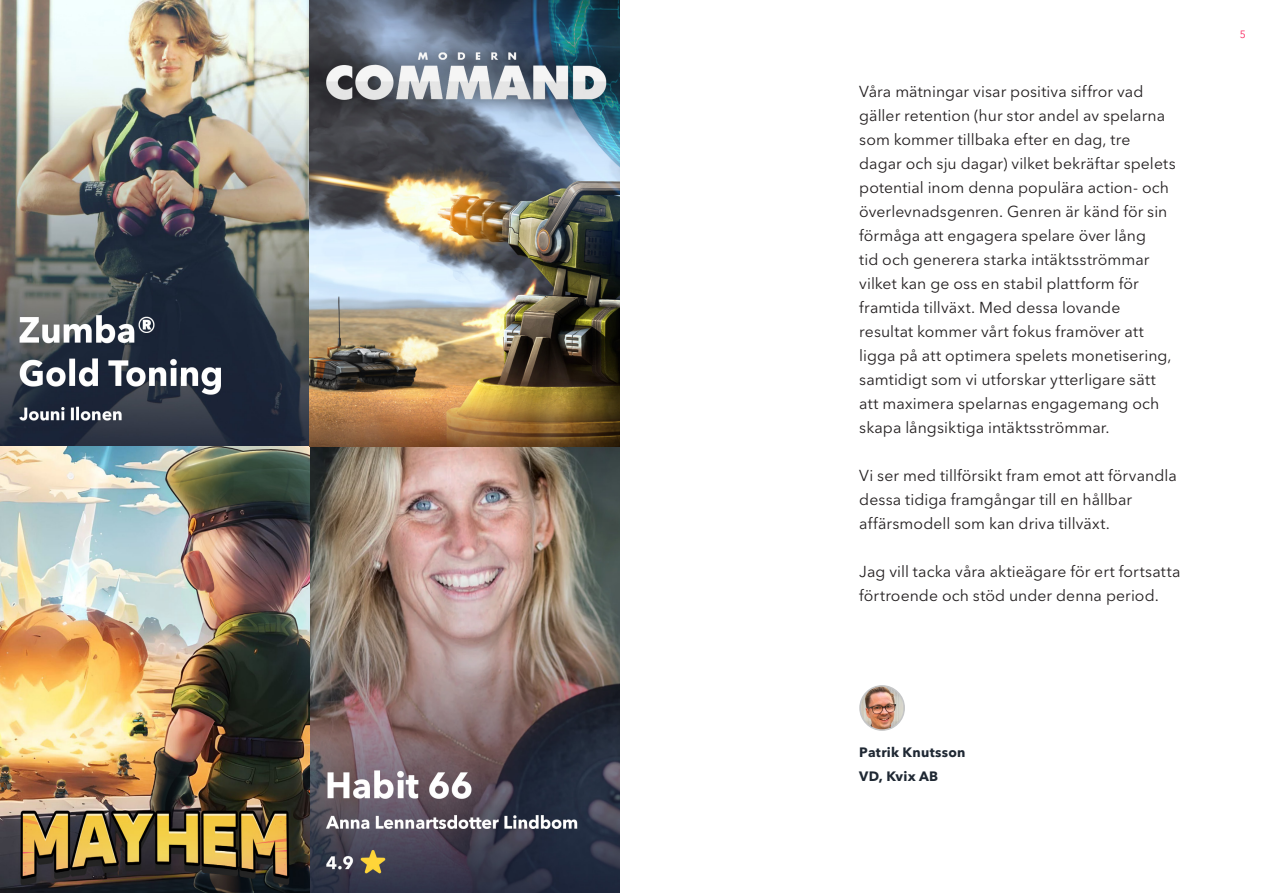
<style>
.page{position:relative;width:1276px;height:893px;background:#fff}
.page>*{position:absolute;margin:0;border:0;box-sizing:border-box;transform-origin:0 0}
.A_Body_Left{font:15.75px/24px "Avenir Next LT Pro";letter-spacing:.005em;color:#231f20}
.A_Body_Bold{font:700 13.5px/24px "Avenir Next LT Pro";letter-spacing:.02em;color:#1f2833}
.t1{font:10.5px "Avenir Next LT Pro";color:#fa255e}
</style>
<div class="page">
<img style="left:0;top:0;width:619px;height:893px">
<img style="left:0;top:446px;width:310px;height:447px">
<img style="left:310px;top:0;width:309px;height:446px">
<img style="left:860px;top:686px;width:44px;height:44px;border-radius:22px">
<div style="left:859px;top:685px;width:46px;height:46px;border:2px solid #c5c6c7;border-radius:50%"></div>
<p class="A_Body_Left" style="left:859px;top:80px;width:318px">Våra mätningar visar positiva siffror vad gäller retention (hur stor andel av spelarna som kommer tillbaka efter en dag, tre dagar och sju dagar) vilket bekräftar spelets potential inom denna populära action- och överlevnadsgenren. Genren är känd för sin förmåga att engagera spelare över lång<br>tid och generera starka intäktsströmmar vilket kan ge oss en stabil plattform för framtida tillväxt. Med dessa lovande resultat kommer vårt fokus framöver att ligga på att optimera spelets monetisering, samtidigt som vi utforskar ytterligare sätt att maximera spelarnas engagemang och skapa långsiktiga intäktsströmmar.</p>
<p class="A_Body_Left" style="left:859px;top:464px;width:319px">Vi ser med tillförsikt fram emot att förvandla dessa tidiga framgångar till en hållbar affärsmodell som kan driva tillväxt.</p>
<p class="A_Body_Left" style="left:859px;top:560px;width:323px">Jag vill tacka våra aktieägare för ert fortsatta förtroende och stöd under denna period.</p>
<p class="A_Body_Bold" style="left:859px;top:740px;width:108px">Patrik Knutsson<br>VD, Kvix AB</p>
<p class="t1" style="left:1240px;top:28px;width:8px">5</p>
</div>
